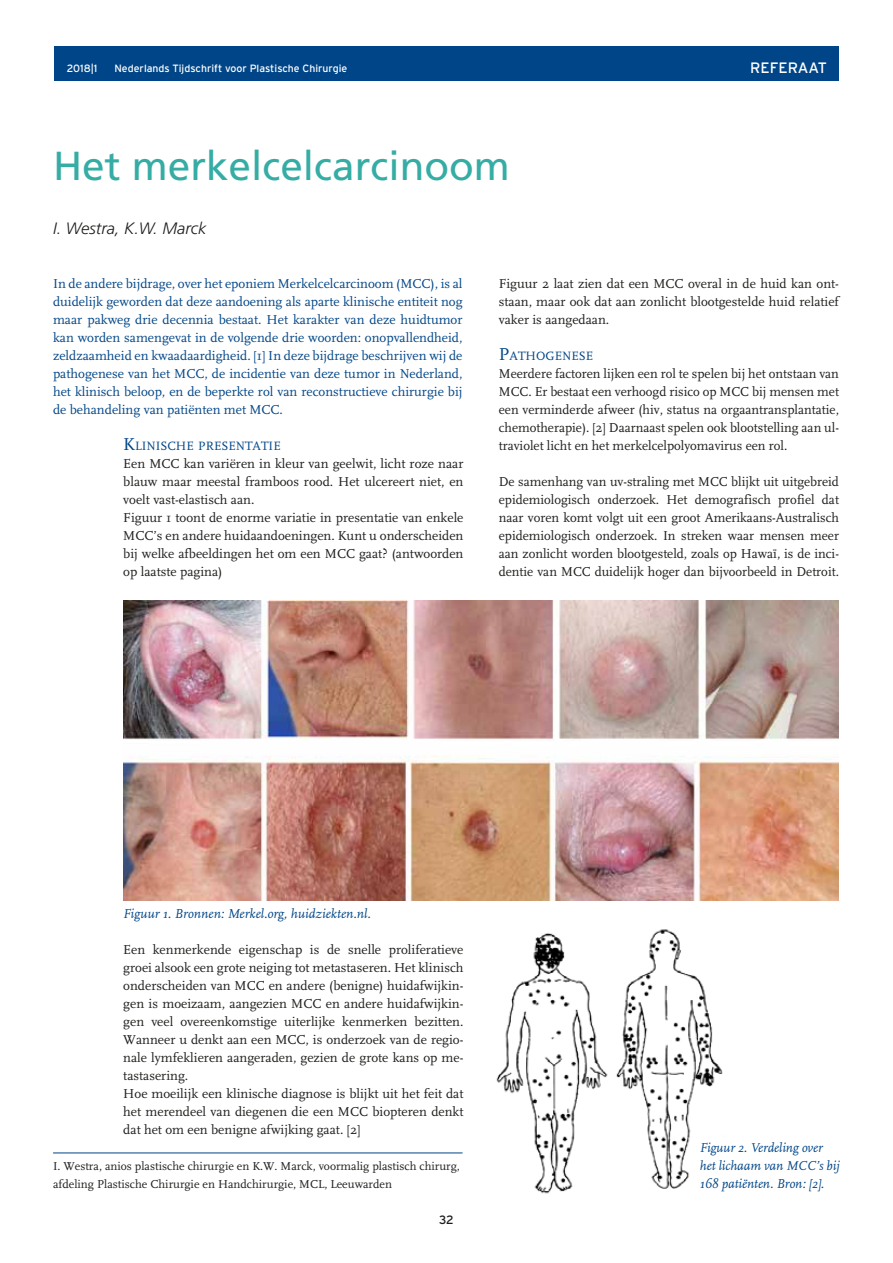
<style>
.page{position:relative;width:893px;height:1263px;background:#fff}
.page>*{position:absolute;margin:0;border:0;box-sizing:border-box;transform-origin:0 0}
.t1{font:40.5px "Frutiger";color:#35aca4}
.t2{font:italic 300 16.5px "Frutiger";color:#1d1d1b}
.t3{font:15px "Interstate";color:#fff}
.t4{font:13.5px/18px "FF Scala";color:#1d1d1b;text-align:justify}
.t5{font:13.5px/18px "FF Scala";color:#004587;text-align:justify}
.t6{font:italic 13.5px/18px "Scala";letter-spacing:-.005em;color:#004587}
.t7{font:12.6px "FF Scala Caps";color:#004587}
.t8{font:12px/18px "FF Scala";color:#1d1d1b}
.t9{font:12px "Interstate";color:#1d1d1b}
.t10{font:10.5px "Interstate";color:#fff}
.s1{font-size:18px}
</style>
<div class="page">
<div style="left:54px;top:47px;width:785px;height:34px;background:#004587"></div>
<hr style="left:53px;top:1153px;width:410px;height:1px;background:#004587">
<img style="left:123px;top:601px;width:716px;height:299px">
<img style="left:496px;top:929px;width:227px;height:265px">
<p class="t10" style="left:67px;top:62px;width:32px">2018|1</p>
<p class="t10" style="left:114px;top:62px;width:234px">Nederlands Tijdschrift voor Plastische Chirurgie</p>
<h1 class="t1" style="left:53px;top:142px;width:458px">Het merkelcelcarcinoom</h1>
<p class="t2" style="left:53px;top:219px;width:155px">I. Westra, K.W. Marck</p>
<p class="t3" style="left:750px;top:59px;width:78px">REFERAAT</p>
<p class="t5" style="left:53px;top:275px;width:411px">In de andere bijdrage, over het eponiem Merkelcelcarcinoom (MCC), is al duidelijk geworden dat deze aandoening als aparte klinische entiteit nog maar pakweg drie decennia bestaat. Het karakter van deze huidtumor kan worden samengevat in de volgende drie woorden: onopvallendheid, zeldzaamheid en kwaadaardigheid. [1] In deze bijdrage beschrijven wij de pathogenese van het MCC, de incidentie van deze tumor in Nederland, het klinisch beloop, en de beperkte rol van reconstructieve chirurgie bij de behandeling van patiënten met MCC.</p>
<p class="t7" style="left:123px;top:439px;width:159px"><span class="s1">K</span>LINISCHE PRESENTATIE</p>
<p class="t4" style="left:123px;top:455px;width:342px;text-align:left">Een MCC kan variëren in kleur van geelwit, licht roze naar blauw maar meestal framboos rood. Het ulcereert niet, en voelt vast-elastisch aan.<br>Figuur 1 toont de enorme variatie in presentatie van enkele MCC’s en andere huidaandoeningen. Kunt u onderscheiden bij welke afbeeldingen het om een MCC gaat? (antwoorden op laatste pagina)</p>
<p class="t4" style="left:499px;top:275px;width:342px">Figuur 2 laat zien dat een MCC overal in de huid kan ont&shy;staan, maar ook dat aan zonlicht blootgestelde huid relatief vaker is aangedaan.</p>
<p class="t7" style="left:499px;top:349px;width:96px"><span class="s1">P</span>ATHOGENESE</p>
<p class="t4" style="left:499px;top:365px;width:342px">Meerdere factoren lijken een rol te spelen bij het ontstaan van MCC. Er bestaat een verhoogd risico op MCC bij mensen met een verminderde afweer (hiv, status na orgaantransplantatie, chemotherapie). [2] Daarnaast spelen ook blootstelling aan ul&shy;traviolet licht en het merkelcelpolyomavirus een rol.</p>
<p class="t4" style="left:499px;top:473px;width:342px">De samenhang van uv-straling met MCC blijkt uit uitgebreid epidemiologisch onderzoek. Het demografisch profiel dat naar voren komt volgt uit een groot Amerikaans-Australisch epidemiologisch onderzoek. In streken waar mensen meer aan zonlicht worden blootgesteld, zoals op Hawaï, is de inci&shy;dentie van MCC duidelijk hoger dan bijvoorbeeld in Detroit.</p>
<p class="t6" style="left:123px;top:905px;width:249px">Figuur 1. Bronnen: Merkel.org, huidziekten.nl.</p>
<p class="t4" style="left:123px;top:941px;width:342px;text-align:left">Een kenmerkende eigenschap is de snelle proliferatieve groei alsook een grote neiging tot metastaseren. Het klinisch onderscheiden van MCC en andere (benigne) huidafwijkin&shy;gen is moeizaam, aangezien MCC en andere huidafwijkin&shy;gen veel overeenkomstige uiterlijke kenmerken bezitten.<br>Wanneer u denkt aan een MCC, is onderzoek van de regio&shy;nale lymfeklieren aangeraden, gezien de grote kans op me&shy;tastasering.<br>Hoe moeilijk een klinische diagnose is blijkt uit het feit dat het merendeel van diegenen die een MCC biopteren denkt dat het om een benigne afwijking gaat. [2]</p>
<p class="t8" style="left:53px;top:1157px;width:408px">I. Westra, anios plastische chirurgie en K.W. Marck, voormalig plastisch chirurg, afdeling Plastische Chirurgie en Handchirurgie, MCL, Leeuwarden</p>
<p class="t9" style="left:439px;top:1213px;width:16px">32</p>
<p class="t6" style="left:700px;top:1139px;width:141px">Figuur 2. Verdeling over het lichaam van MCC’s bij<br>168 patiënten. Bron: [2].</p>
</div>
